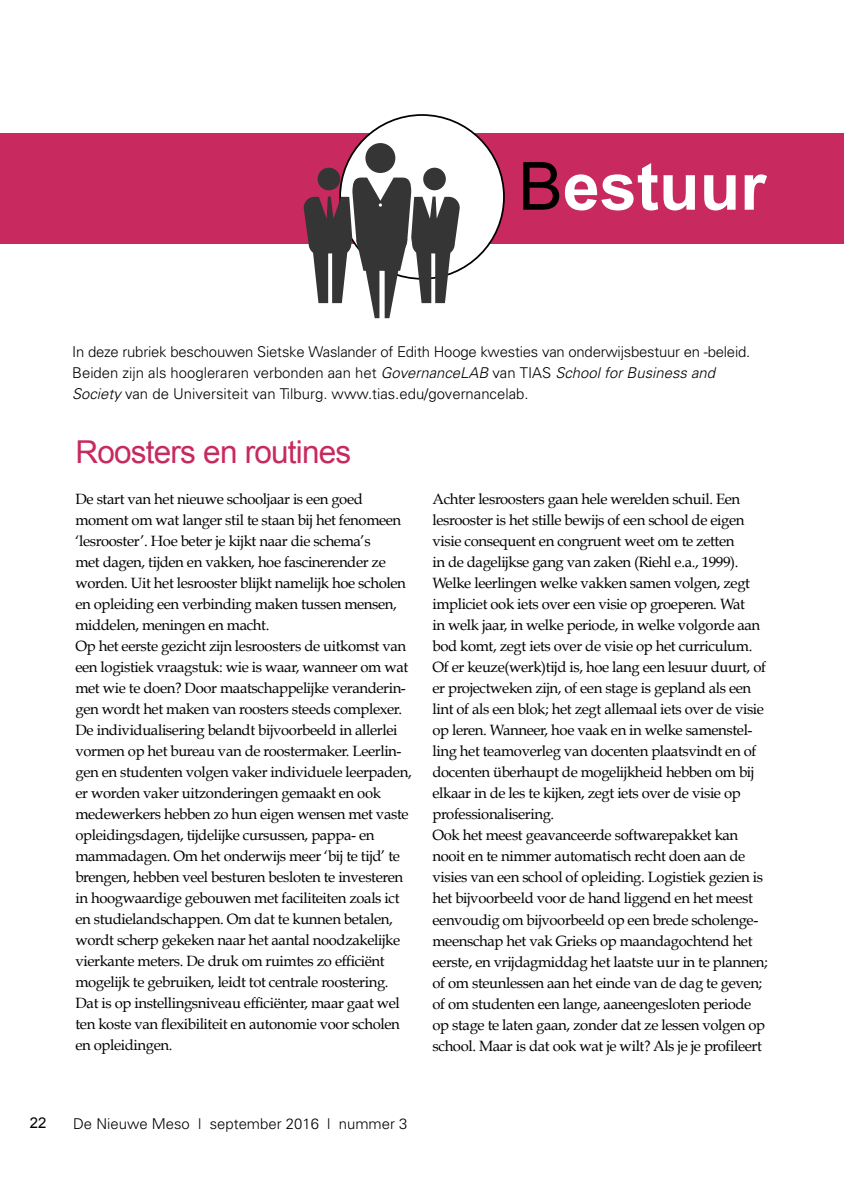
<style>
.page{position:relative;width:844px;height:1191px;background:#fff}
.page>*{position:absolute;margin:0;border:0;box-sizing:border-box;transform-origin:0 0}
.t1{font:700 66.5px "Arial";color:#fff}
.t2{font:31.5px "Arial";letter-spacing:-.025em;color:#c8295f}
.t3{font:14.88px/21px "Book Antiqua";letter-spacing:-.025em;color:#000}
.t4{font:300 14.88px/21px "Univers";color:#000}
.t5{font:14.88px "Arial";color:#000}
.s1{font-weight:400;color:#000}
.s2{font-style:italic}
</style>
<div class="page">
<div style="left:0;top:134px;width:843px;height:110px;background:#c8295f"></div>
<div style="left:340px;top:115px;width:164px;height:164px;background:#fff;border-radius:50%"></div>
<div style="left:365px;top:143px;width:30px;height:30px;background:#353535;border-radius:50%"></div>
<div style="left:317px;top:168px;width:23px;height:22px;background:#353535;border-radius:50%"></div>
<div style="left:423px;top:168px;width:22px;height:22px;background:#353535;border-radius:50%"></div>
<svg style="left:303px;top:177px;width:156px;height:141px"></svg>
<h1 class="t1" style="left:518px;top:142px;width:249px"><span class="s1">B</span>estuur</h1>
<p class="t4" style="left:72px;top:341px;width:679px">In deze rubriek beschouwen Sietske Waslander of Edith Hooge kwesties van onderwijsbestuur en -beleid.<br>Beiden zijn als hoogleraren verbonden aan het <span class="s2">GovernanceLAB</span> van TIAS <span class="s2">School for Business and<br>Society</span> van de Universiteit van Tilburg. www.tias.edu/governancelab.</p>
<h2 class="t2" style="left:75px;top:431px;width:277px">Roosters en routines</h2>
<p class="t3" style="left:75px;top:488px;width:338px">De start van het nieuwe schooljaar is een goed moment om wat langer stil te staan bij het fenomeen ‘lesrooster’. Hoe beter je kijkt naar die schema’s<br>met dagen, tijden en vakken, hoe fascinerender ze worden. Uit het lesrooster blijkt namelijk hoe scholen en opleiding een verbinding maken tussen mensen, middelen, meningen en macht.<br>Op het eerste gezicht zijn lesroosters de uitkomst van een logistiek vraagstuk: wie is waar, wanneer om wat met wie te doen? Door maatschappelijke veranderin&shy;gen wordt het maken van roosters steeds complexer.<br>De individualisering belandt bijvoorbeeld in allerlei vormen op het bureau van de roostermaker. Leerlin&shy;gen en studenten volgen vaker individuele leerpaden, er worden vaker uitzonderingen gemaakt en ook medewerkers hebben zo hun eigen wensen met vaste opleidingsdagen, tijdelijke cursussen, pappa- en mammadagen. Om het onderwijs meer ‘bij te tijd’ te brengen, hebben veel besturen besloten te investeren in hoogwaardige gebouwen met faciliteiten zoals ict en studielandschappen. Om dat te kunnen betalen, wordt scherp gekeken naar het aantal noodzakelijke vierkante meters. De druk om ruimtes zo efficiënt mogelijk te gebruiken, leidt tot centrale roostering.<br>Dat is op instellingsniveau efficiënter, maar gaat wel ten koste van flexibiliteit en autonomie voor scholen en opleidingen.</p>
<p class="t3" style="left:432px;top:489px;width:337px">Achter lesroosters gaan hele werelden schuil. Een lesrooster is het stille bewijs of een school de eigen visie consequent en congruent weet om te zetten<br>in de dagelijkse gang van zaken (Riehl e.a., 1999).<br>Welke leerlingen welke vakken samen volgen, zegt impliciet ook iets over een visie op groeperen. Wat<br>in welk jaar, in welke periode, in welke volgorde aan bod komt, zegt iets over de visie op het curriculum.<br>Of er keuze(werk)tijd is, hoe lang een lesuur duurt, of er projectweken zijn, of een stage is gepland als een lint of als een blok; het zegt allemaal iets over de visie op leren. Wanneer, hoe vaak en in welke samenstel&shy;ling het teamoverleg van docenten plaatsvindt en of docenten überhaupt de mogelijkheid hebben om bij elkaar in de les te kijken, zegt iets over de visie op professionalisering.<br>Ook het meest geavanceerde softwarepakket kan nooit en te nimmer automatisch recht doen aan de visies van een school of opleiding. Logistiek gezien is het bijvoorbeeld voor de hand liggend en het meest eenvoudig om bijvoorbeeld op een brede scholenge&shy;meenschap het vak Grieks op maandagochtend het eerste, en vrijdagmiddag het laatste uur in te plannen; of om steunlessen aan het einde van de dag te geven; of om studenten een lange, aaneengesloten periode op stage te laten gaan, zonder dat ze lessen volgen op school. Maar is dat ook wat je wilt? Als je je profileert</p>
<p class="t5" style="left:30px;top:1113px;width:18px">22</p>
<p class="t4" style="left:73px;top:1112px;width:335px">De Nieuwe Meso | september 2016 | nummer 3</p>
</div>
